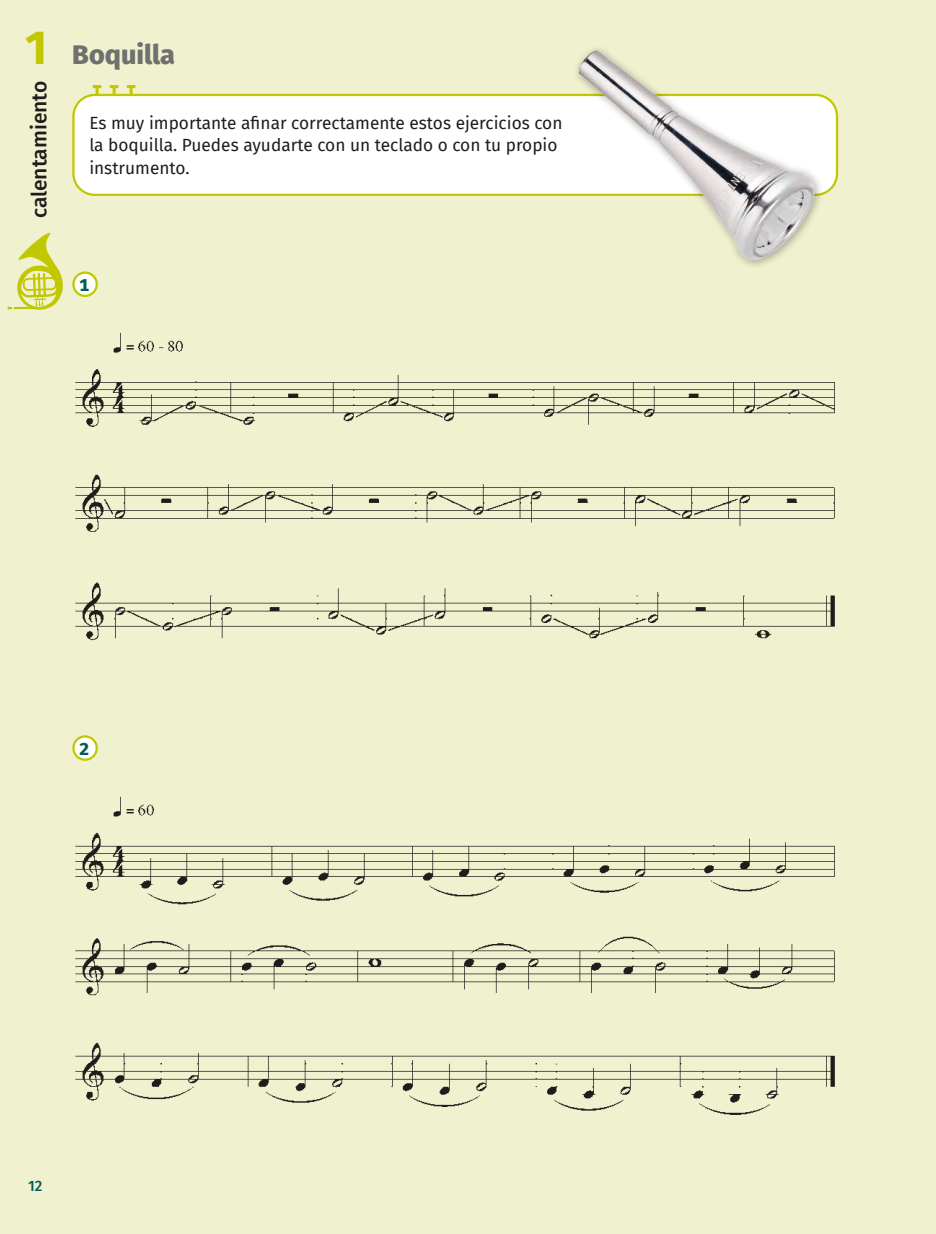
<style>
.page{position:relative;width:936px;height:1234px;background:#fff}
.page>*{position:absolute;margin:0;border:0;box-sizing:border-box;transform-origin:0 0}
.t1{font:700 48px "Fira Sans";color:#c1c700}
.t2{font:800 27px "Fira Sans";color:#70706f}
.t3{font:500 21px "Fira Sans";color:#1d1d1b}
.t4{font:17.25px/22.5px "Fira Sans";color:#1d1d1b}
.t5{font:800 17.25px "Fira Sans";color:#035b5a}
.t6{font:500 15px "Fira Sans";color:#035b5a}
</style>
<div class="page">
<div style="left:0;top:0;width:935px;height:1233px;background:#f0f1cf"></div>
<svg style="left:8px;top:232px;width:55px;height:78px"></svg>
<svg style="left:127px;top:85px;width:8px;height:9px"></svg>
<svg style="left:110px;top:85px;width:8px;height:9px"></svg>
<svg style="left:93px;top:85px;width:8px;height:9px"></svg>
<div style="left:73px;top:95px;width:764px;height:100px;background:#fff;border-radius:21px"></div>
<div style="left:72px;top:94px;width:766px;height:102px;border:2px solid #c1c700;border-radius:21px"></div>
<svg style="left:73px;top:272px;width:24px;height:24px"></svg>
<div style="left:72px;top:271px;width:26px;height:26px;border:2px solid #c1c700;border-radius:50%"></div>
<svg style="left:73px;top:736px;width:24px;height:23px"></svg>
<div style="left:72px;top:735px;width:26px;height:25px;border:2px solid #c1c700;border-radius:50%"></div>
<img style="left:75px;top:332px;width:760px;height:309px">
<img style="left:75px;top:796px;width:760px;height:319px">
<img style="left:558px;top:49px;width:273px;height:217px">
<h1 class="t1" style="left:25px;top:7px;width:24px">1</h1>
<p class="t3" style="left:22px;top:218px;width:139px;rotate:-90deg">calentamiento</p>
<h2 class="t2" style="left:72px;top:31px;width:104px">Boquilla</h2>
<p class="t4" style="left:89px;top:111px;width:474px">Es muy importante afinar correctamente estos ejercicios con la boquilla. Puedes ayudarte con un teclado o con tu propio instrumento.</p>
<p class="t5" style="left:79px;top:270px;width:11px">1</p>
<p class="t5" style="left:79px;top:733px;width:11px">2</p>
<p class="t6" style="left:28px;top:1173px;width:16px">12</p>
</div>
